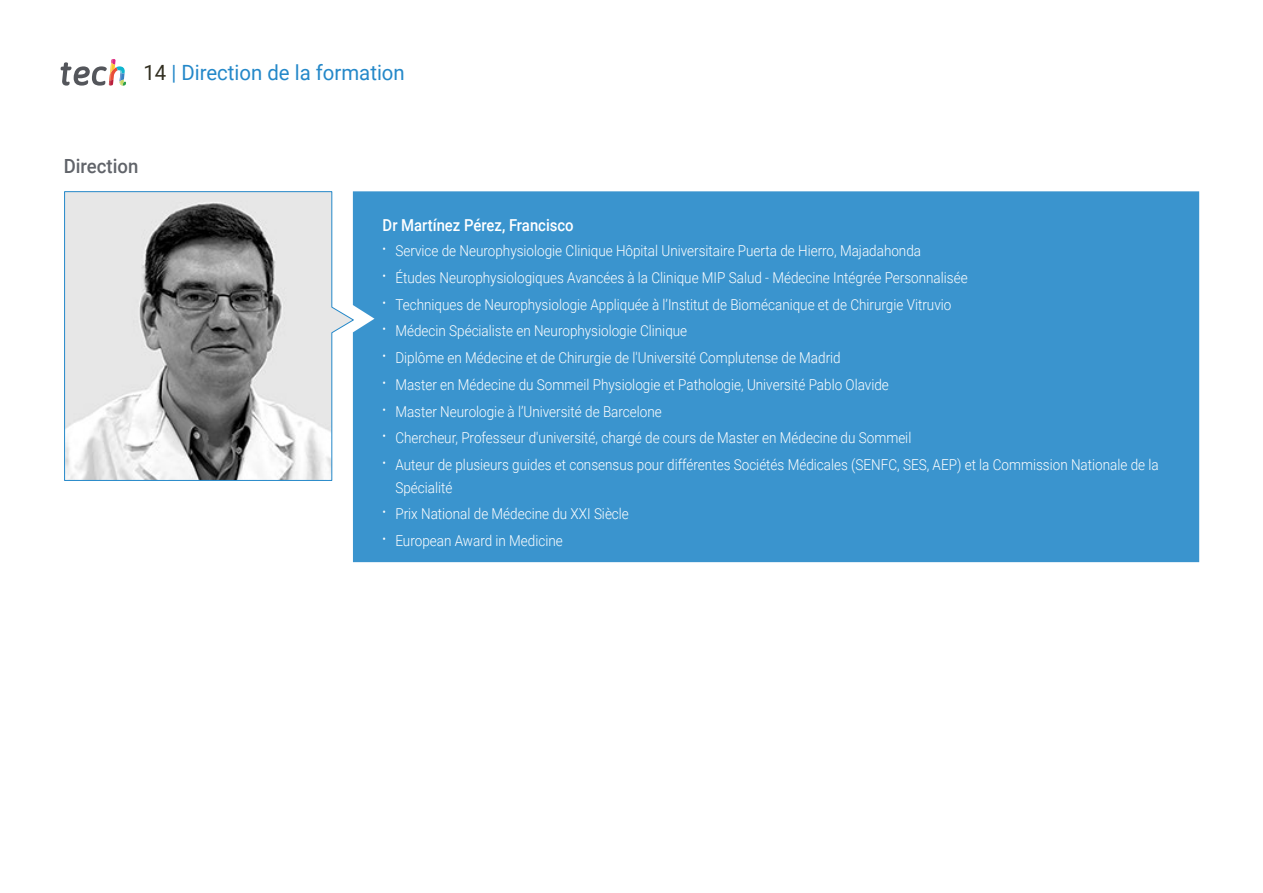
<style>
.page{position:relative;width:1263px;height:893px;background:#fff}
.page>*{position:absolute;margin:0;border:0;box-sizing:border-box;transform-origin:0 0}
.t1{font:21px "Roboto";color:#2488c9}
.t2{font:500 19.5px "Roboto";color:#61646a;scale:.95 1}
.t3{font:500 16.5px "Roboto";color:#fff;scale:.9 1}
.t4{font:300 15px/22.5px "Roboto";color:#fff;scale:.9 1}
.s1{color:#312e20}
</style>
<div class="page">
<svg style="left:61px;top:59px;width:65px;height:27px"></svg>
<div style="left:353px;top:191px;width:846px;height:371px;background:#3a94ce"></div>
<svg style="left:64px;top:191px;width:290px;height:290px"></svg>
<h1 class="t1" style="left:144px;top:57px;width:263px"><span class="s1">14</span> | Direction de la formation</h1>
<h2 class="t2" style="left:64px;top:153px;width:80px">Direction</h2>
<p class="t3" style="left:383px;top:213px;width:214px">Dr Martínez Pérez, Francisco</p>
<p class="t4" style="left:383px;top:239px;width:600px"><sup>•</sup> Service de Neurophysiologie Clinique Hôpital Universitaire Puerta de Hierro, Majadahonda</p>
<p class="t4" style="left:383px;top:266px;width:652px"><sup>•</sup> Études Neurophysiologiques Avancées à la Clinique MIP Salud - Médecine Intégrée Personnalisée</p>
<p class="t4" style="left:383px;top:292px;width:633px"><sup>•</sup> Techniques de Neurophysiologie Appliquée à l’Institut de Biomécanique et de Chirurgie Vitruvio</p>
<p class="t4" style="left:383px;top:319px;width:340px"><sup>•</sup> Médecin Spécialiste en Neurophysiologie Clinique</p>
<p class="t4" style="left:383px;top:346px;width:510px"><sup>•</sup> Diplôme en Médecine et de Chirurgie de l'Université Complutense de Madrid</p>
<p class="t4" style="left:383px;top:373px;width:564px"><sup>•</sup> Master en Médecine du Sommeil Physiologie et Pathologie, Université Pablo Olavide</p>
<p class="t4" style="left:383px;top:399px;width:312px"><sup>•</sup> Master Neurologie à l’Université de Barcelone</p>
<p class="t4" style="left:383px;top:426px;width:589px"><sup>•</sup> Chercheur, Professeur d'université, chargé de cours de Master en Médecine du Sommeil</p>
<p class="t4" style="left:395px;top:453px;width:850px;text-indent:-13px"><sup>•</sup> Auteur de plusieurs guides et consensus pour différentes Sociétés Médicales (SENFC, SES, AEP) et la Commission Nationale de la<br>Spécialité</p>
<p class="t4" style="left:383px;top:502px;width:275px"><sup>•</sup> Prix National de Médecine du XXI Siècle</p>
<p class="t4" style="left:383px;top:529px;width:202px"><sup>•</sup> European Award in Medicine</p>
</div>
